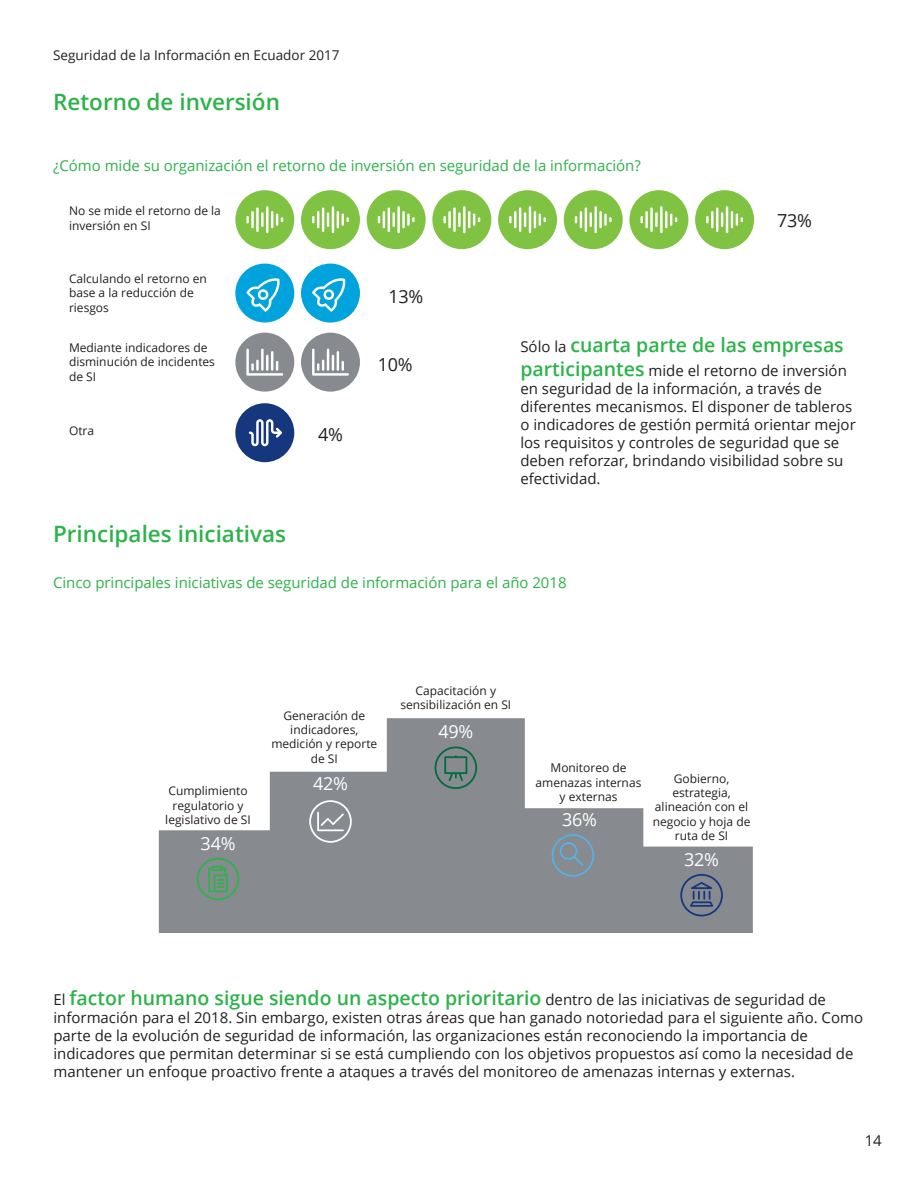
<style>
.page{position:relative;width:918px;height:1188px;background:#fff}
.page>*{position:absolute;margin:0;border:0;box-sizing:border-box;transform-origin:0 0}
.t1{font:600 22.5px "Open Sans";color:#2cb34a}
.t2{font:600 19.5px "Open Sans";color:#2cb34a}
.t3{font:18px "Open Sans";letter-spacing:-.015em;color:#fff}
.t4{font:18px "Open Sans";color:#231f20}
.t5{font:15px/18px "Open Sans";color:#231f20}
.t6{font:15px "Open Sans";letter-spacing:-.005em;color:#2cb34a}
.t7{font:13.5px "Open Sans";color:#231f20}
.t8{font:12px/14.4px "Open Sans";color:#231f20;text-align:center}
.s1{font-weight:400;font-size:15px;color:#231f20}
.s2{font-weight:600;font-size:19.5px;color:#2cb34a}
</style>
<div class="page">
<svg style="left:159px;top:718px;width:594px;height:215px;fill:#878a8f"></svg>
<svg style="left:235px;top:264px;width:59px;height:59px"></svg>
<svg style="left:235px;top:333px;width:59px;height:59px"></svg>
<svg style="left:235px;top:190px;width:59px;height:59px"></svg>
<svg style="left:301px;top:264px;width:59px;height:59px"></svg>
<svg style="left:301px;top:333px;width:59px;height:59px"></svg>
<svg style="left:301px;top:190px;width:59px;height:59px"></svg>
<svg style="left:367px;top:190px;width:59px;height:59px"></svg>
<svg style="left:432px;top:190px;width:59px;height:59px"></svg>
<svg style="left:498px;top:190px;width:59px;height:59px"></svg>
<svg style="left:564px;top:190px;width:59px;height:59px"></svg>
<svg style="left:629px;top:190px;width:59px;height:59px"></svg>
<svg style="left:695px;top:190px;width:59px;height:59px"></svg>
<svg style="left:235px;top:403px;width:59px;height:59px"></svg>
<svg style="left:435px;top:747px;width:42px;height:42px;background:#69837c"></svg>
<svg style="left:309px;top:800px;width:43px;height:43px;background:#9ea0a4"></svg>
<svg style="left:552px;top:834px;width:42px;height:43px;background:#7d919e"></svg>
<svg style="left:197px;top:858px;width:42px;height:42px;background:#6e947c"></svg>
<svg style="left:680px;top:874px;width:43px;height:42px;background:#6b758a"></svg>
<p class="t7" style="left:53px;top:46px;width:288px">Seguridad de la Información en Ecuador 2017</p>
<h1 class="t1" style="left:53px;top:87px;width:228px">Retorno de inversión</h1>
<p class="t6" style="left:53px;top:156px;width:589px">¿Cómo mide su organización el retorno de inversión en seguridad de la información?</p>
<p class="t8" style="left:69px;top:204px;width:153px;text-align:left">No se mide el retorno de la inversión en SI</p>
<p class="t4" style="left:777px;top:208px;width:36px">73%</p>
<p class="t8" style="left:69px;top:271px;width:139px;text-align:left">Calculando el retorno en base a la reducción de riesgos</p>
<p class="t8" style="left:69px;top:340px;width:148px;text-align:left">Mediante indicadores de disminución de incidentes de SI</p>
<p class="t8" style="left:69px;top:423px;width:27px">Otra</p>
<p class="t4" style="left:318px;top:422px;width:26px">4%</p>
<p class="t4" style="left:388px;top:284px;width:36px">13%</p>
<p class="t4" style="left:378px;top:352px;width:36px">10%</p>
<h2 class="t2" style="left:520px;top:332px;width:325px"><span class="s1">Sólo la</span> cuarta parte de las empresas</h2>
<p class="t5" style="left:520px;top:361px;width:337px"><span class="s2">participantes</span> mide el retorno de inversión en seguridad de la información, a través de diferentes mecanismos. El disponer de tableros o indicadores de gestión permitá orientar mejor los requisitos y controles de seguridad que se deben reforzar, brindando visibilidad sobre su efectividad.</p>
<h1 class="t1" style="left:53px;top:518px;width:235px">Principales iniciativas</h1>
<p class="t6" style="left:53px;top:572px;width:515px">Cinco principales iniciativas de seguridad de información para el año 2018</p>
<p class="t8" style="left:165px;top:784px;width:87px">Cumplimiento regulatorio y legislativo de SI</p>
<p class="t3" style="left:201px;top:832px;width:36px">34%</p>
<p class="t8" style="left:271px;top:708px;width:108px">Generación de indicadores, medición y reporte de SI</p>
<p class="t3" style="left:313px;top:771px;width:36px">42%</p>
<p class="t8" style="left:400px;top:683px;width:112px">Capacitación y sensibilización en SI</p>
<p class="t3" style="left:438px;top:719px;width:36px">49%</p>
<p class="t8" style="left:536px;top:760px;width:107px">Monitoreo de amenazas internas y externas</p>
<p class="t3" style="left:562px;top:807px;width:36px">36%</p>
<p class="t8" style="left:653px;top:771px;width:99px">Gobierno, estrategia, alineación con el negocio y hoja de ruta de SI</p>
<p class="t3" style="left:684px;top:847px;width:36px">32%</p>
<h2 class="t2" style="left:53px;top:985px;width:774px"><span class="s1">El</span> factor humano sigue siendo un aspecto prioritario <span class="s1">dentro de las iniciativas de seguridad de</span></h2>
<p class="t5" style="left:53px;top:1008px;width:811px">información para el 2018. Sin embargo, existen otras áreas que han ganado notoriedad para el siguiente año. Como parte de la evolución de seguridad de información, las organizaciones están reconociendo la importancia de indicadores que permitan determinar si se está cumpliendo con los objetivos propuestos así como la necesidad de mantener un enfoque proactivo frente a ataques a través del monitoreo de amenazas internas y externas.</p>
<p class="t5" style="left:865px;top:1131px;width:18px">14</p>
</div>
